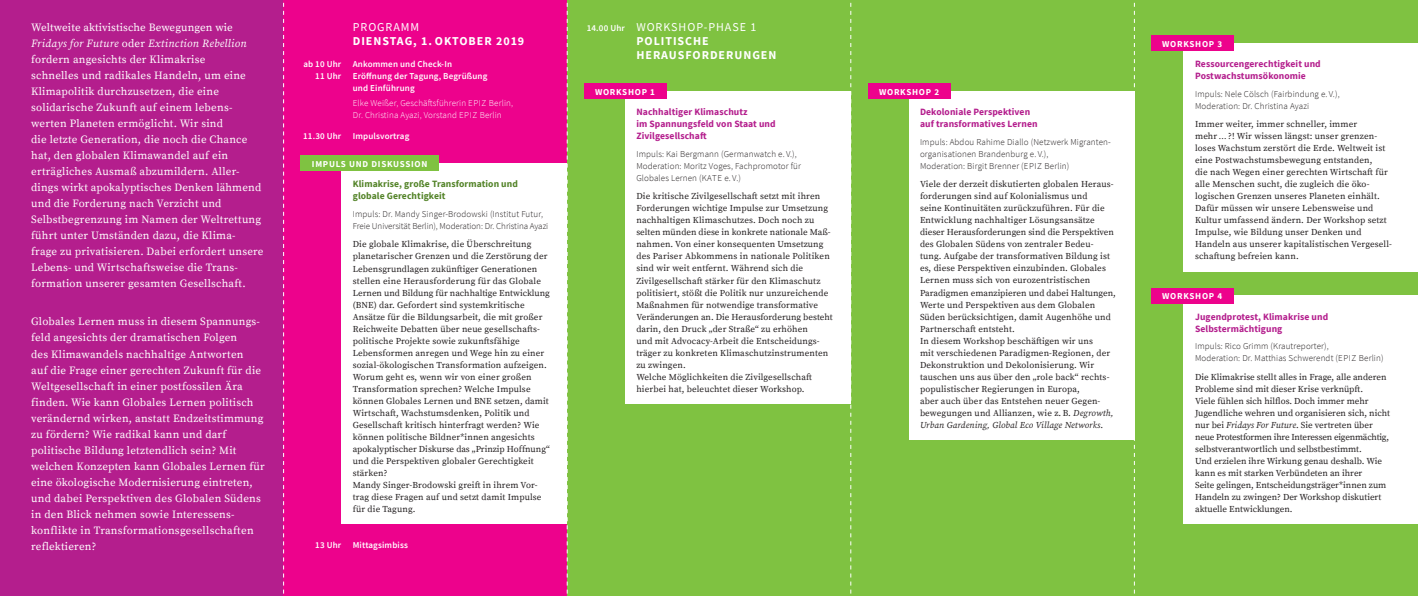
<style>
.page{position:relative;width:1418px;height:596px;background:#fff}
.page>*{position:absolute;margin:0;border:0;box-sizing:border-box;transform-origin:0 0}
.t1{font:700 12px "Source Sans Pro";letter-spacing:.08em;color:#fff}
.t2{font:12px "Source Sans Pro";letter-spacing:.08em;color:#fff}
.t3{font:11px/16px "Source Serif Pro";letter-spacing:.02em;color:#fff}
.t4{font:700 9.6px/12px "Source Sans Pro";letter-spacing:.01em;color:#b41e8d}
.t5{font:700 9.6px/12px "Source Sans Pro";letter-spacing:.01em;color:#538328}
.t6{font:9px/12px "Source Serif Pro";letter-spacing:.015em;color:#231f20}
.t7{font:300 9px/12px "Source Sans Pro";letter-spacing:.015em;color:#231f20}
.t8{font:600 9px/12px "Source Sans Pro";letter-spacing:.015em;color:#fff}
.t9{font:300 9px/12px "Source Sans Pro";letter-spacing:-.005em;color:#231f20}
.t10{font:300 9px/12px "Source Sans Pro";letter-spacing:.015em;color:#fff}
.t11{font:700 9px "Source Sans Pro";letter-spacing:.08em;color:#fff}
.s1{font-style:italic}
.s2{font-weight:600;font-size:9px}
.s3{font-size:8px}
</style>
<div class="page">
<div style="left:1134px;top:0;width:283px;height:595px;background:#7fc241"></div>
<div style="left:850px;top:0;width:284px;height:595px;background:#7fc241"></div>
<div style="left:567px;top:0;width:283px;height:595px;background:#7fc241"></div>
<div style="left:0;top:0;width:283px;height:595px;background:#b41e8d"></div>
<div style="left:283px;top:0;width:284px;height:595px;background:#ed028c"></div>
<div style="left:341px;top:163px;width:226px;height:360px;background:#fff"></div>
<div style="left:1183px;top:43px;width:234px;height:228px;background:#fff"></div>
<div style="left:1183px;top:295px;width:234px;height:228px;background:#fff"></div>
<div style="left:908px;top:91px;width:226px;height:348px;background:#fff"></div>
<div style="left:625px;top:91px;width:225px;height:312px;background:#fff"></div>
<div style="left:867px;top:84px;width:83px;height:15px;background:#ed028c"></div>
<div style="left:1150px;top:36px;width:83px;height:15px;background:#ed028c"></div>
<div style="left:1150px;top:288px;width:83px;height:15px;background:#ed028c"></div>
<div style="left:583px;top:84px;width:83px;height:15px;background:#ed028c"></div>
<div style="left:300px;top:156px;width:139px;height:15px;background:#7fc241"></div>
<svg style="left:283px;top:2px;width:1px;height:592px"></svg>
<svg style="left:566px;top:2px;width:1px;height:592px"></svg>
<svg style="left:850px;top:2px;width:1px;height:592px"></svg>
<svg style="left:1133px;top:3px;width:1px;height:591px"></svg>
<p class="t3" style="left:31px;top:20px;width:234px">Weltweite aktivistische Bewegungen wie <span class="s1">Fridays for Future</span> oder <span class="s1">Extinction Rebellion </span>fordern angesichts der Klimakrise<br>schnelles und radikales Handeln, um eine Klimapolitik durchzusetzen, die eine solidarische Zukunft auf einem lebens&shy;werten Planeten ermöglicht. Wir sind<br>die letzte Generation, die noch die Chance hat, den globalen Klimawandel auf ein erträgliches Ausmaß abzumildern. Aller&shy;dings wirkt apokalyptisches Denken lähmend und die Forderung nach Verzicht und Selbstbegrenzung im Namen der Weltrettung führt unter Umständen dazu, die Klima&shy;frage zu privatisieren. Dabei erfordert unsere Lebens- und Wirtschaftsweise die Trans&shy;formation unserer gesamten Gesellschaft.</p>
<p class="t3" style="left:31px;top:314px;width:235px">Globales Lernen muss in diesem Spannungs&shy;feld angesichts der dramatischen Folgen<br>des Klimawandels nachhaltige Antworten<br>auf die Frage einer gerechten Zukunft für die Weltgesellschaft in einer postfossilen Ära finden. Wie kann Globales Lernen politisch verändernd wirken, anstatt Endzeitstimmung zu fördern? Wie radikal kann und darf politische Bildung letztendlich sein? Mit welchen Konzepten kann Globales Lernen für eine ökologische Modernisierung eintreten, und dabei Perspektiven des Globalen Südens in den Blick nehmen sowie Interessens&shy;konflikte in Transformationsgesellschaften reflektieren?</p>
<h1 class="t2" style="left:300px;top:20px;width:21px">P</h1>
<h1 class="t2" style="left:360px;top:20px;width:58px">ROGRAMM</h1>
<h1 class="t1" style="left:300px;top:33px;width:21px">D</h1>
<h1 class="t1" style="left:361px;top:33px;width:164px">ienstag, 1. Oktober 2019</h1>
<p class="t8" style="left:303px;top:58px;width:39px">ab 10 Uhr</p>
<p class="t8" style="left:353px;top:58px;width:101px">Ankommen und Check-In</p>
<p class="t8" style="left:315px;top:70px;width:27px">11 Uhr</p>
<p class="t8" style="left:353px;top:70px;width:136px">Eröffnung der Tagung, Begrüßung und Einführung</p>
<p class="t10" style="left:353px;top:97px;width:162px">Elke Weißer, Geschäftsführerin EPIZ Berlin,<br>Dr. Christina Ayazi, Vorstand EPIZ Berlin</p>
<p class="t8" style="left:303px;top:130px;width:40px">11.30 Uhr</p>
<p class="t8" style="left:353px;top:130px;width:58px">Impulsvortrag</p>
<p class="t5" style="left:353px;top:178px;width:167px">Klimakrise, große Transformation und globale Gerechtigkeit</p>
<p class="t9" style="left:353px;top:208px;width:197px">Impuls: Dr. Mandy Singer-Brodowski (Institut Futur,<br>Freie Universität Berlin), Moderation: Dr. Christina Ayazi</p>
<p class="t6" style="left:353px;top:239px;width:199px">Die globale Klimakrise, die Überschreitung planetarischer Grenzen und die Zerstörung der Lebensgrundlagen zukünftiger Generationen stellen eine Herausforderung für das Globale Lernen und Bildung für nachhaltige Entwicklung (BNE) dar. Gefordert sind systemkritische Ansätze für die Bildungsarbeit, die mit großer Reichweite Debatten über neue gesellschafts&shy;politische Projekte sowie zukunftsfähige Lebensformen anregen und Wege hin zu einer sozial-ökologischen Transformation aufzeigen.<br>Worum geht es, wenn wir von einer großen Transformation sprechen? Welche Impulse können Globales Lernen und BNE setzen, damit Wirtschaft, Wachstumsdenken, Politik und Gesellschaft kritisch hinterfragt werden? Wie können politische Bildner*innen angesichts apokalyptischer Diskurse das „Prinzip Hoffnung“ und die Perspektiven globaler Gerechtigkeit stärken?<br>Mandy Singer-Brodowski greift in ihrem Vor&shy;trag diese Fragen auf und setzt damit Impulse für die Tagung.</p>
<p class="t11" style="left:312px;top:157px;width:117px">impuls und diskussion</p>
<p class="t8" style="left:315px;top:538px;width:27px">13 Uhr</p>
<p class="t8" style="left:353px;top:538px;width:57px">Mittagsimbiss</p>
<h1 class="t2" style="left:587px;top:20px;width:171px"><span class="s2">14.00 Uhr</span> WORKSHOP-PHASE 1</h1>
<h1 class="t1" style="left:636px;top:33px;width:74px">Politische</h1>
<h1 class="t1" style="left:584px;top:47px;width:21px">H</h1>
<h1 class="t1" style="left:645px;top:47px;width:132px">erausforderungen</h1>
<p class="t11" style="left:595px;top:85px;width:61px">Workshop 1</p>
<p class="t4" style="left:636px;top:106px;width:141px">Nachhaltiger Klimaschutz<br>im Spannungsfeld von Staat und<br>Zivilgesellschaft</p>
<p class="t7" style="left:636px;top:148px;width:166px">Impuls: Kai Bergmann (Germanwatch e. V.),<br>Moderation: Moritz Voges, Fachpromotor für<br>Globales Lernen (KATE e. V.)</p>
<p class="t6" style="left:636px;top:191px;width:198px">Die kritische Zivilgesellschaft setzt mit ihren Forderungen wichtige Impulse zur Umsetzung nachhaltigen Klimaschutzes. Doch noch zu selten münden diese in konkrete nationale Maß&shy;nahmen. Von einer konsequenten Umsetzung des Pariser Abkommens in nationale Politiken sind wir weit entfernt. Während sich die Zivilgesellschaft stärker für den Klimaschutz politisiert, stößt die Politik nur unzureichende Maßnahmen für notwendige transformative Veränderungen an. Die Herausforderung besteht darin, den Druck „der Straße“ zu erhöhen<br>und mit Advocacy-Arbeit die Entscheidungs&shy;träger zu konkreten Klimaschutzinstrumenten zu zwingen.<br>Welche Möglichkeiten die Zivilgesellschaft hierbei hat, beleuchtet dieser Workshop.</p>
<p class="t11" style="left:879px;top:85px;width:61px">Workshop 2</p>
<p class="t4" style="left:920px;top:106px;width:119px">Dekoloniale Perspektiven auf transformatives Lernen</p>
<p class="t7" style="left:920px;top:136px;width:192px">Impuls: Abdou Rahime Diallo (Netzwerk Migranten&shy;organisationen Brandenburg e. V.),<br>Moderation: Birgit Brenner (EPIZ Berlin)</p>
<p class="t6" style="left:920px;top:179px;width:197px">Viele der derzeit diskutierten globalen Heraus&shy;forderungen sind auf Kolonialismus und<br>seine Kontinuitäten zurückzuführen. Für die Entwicklung nachhaltiger Lösungsansätze dieser Herausforderungen sind die Perspektiven des Globalen Südens von zentraler Bedeu&shy;tung. Aufgabe der transformativen Bildung ist es, diese Perspektiven einzubinden. Globales Lernen muss sich von eurozentristischen Paradigmen emanzipieren und dabei Haltungen, Werte und Perspektiven aus dem Globalen Süden berücksichtigen, damit Augenhöhe und Partnerschaft entsteht.<br>In diesem Workshop beschäftigen wir uns<br>mit verschiedenen Paradigmen-Regionen, der Dekonstruktion und Dekolonisierung. Wir tauschen uns aus über den „role back“ rechts&shy;populistischer Regierungen in Europa,<br>aber auch über das Entstehen neuer Gegen&shy;bewegungen und Allianzen, wie z.B. <span class="s1">Degrowth, Urban Gardening, Global Eco Village Networks</span>.</p>
<p class="t11" style="left:1162px;top:37px;width:61px">Workshop 3</p>
<p class="t4" style="left:1195px;top:58px;width:127px">Ressourcengerechtigkeit und -Postwachstumsökonomie</p>
<p class="t7" style="left:1195px;top:88px;width:146px">Impuls: Nele Cölsch (Fairbindung e. V.),<br>Moderation: Dr. Christina Ayazi</p>
<p class="t6" style="left:1195px;top:119px;width:198px">Immer weiter, immer schneller, immer<br>mehr <span class="s3">...</span> ?! Wir wissen längst: unser grenzen&shy;loses Wachstum zerstört die Erde. Weltweit ist eine Postwachstumsbewegung entstanden,<br>die nach Wegen einer gerechten Wirtschaft für alle Menschen sucht, die zugleich die öko&shy;logischen Grenzen unseres Planeten einhält.<br>Dafür müssen wir unsere Lebensweise und Kultur umfassend ändern. Der Workshop setzt Impulse, wie Bildung unser Denken und Handeln aus unserer kapitalistischen Vergesell&shy;schaftung befreien kann.</p>
<p class="t11" style="left:1162px;top:289px;width:61px">Workshop 4</p>
<p class="t4" style="left:1195px;top:310px;width:135px">Jugendprotest, Klimakrise und<br>Selbstermächtigung</p>
<p class="t7" style="left:1195px;top:340px;width:190px">Impuls: Rico Grimm (Krautreporter),<br>Moderation: Dr. Matthias Schwerendt (EPIZ Berlin)</p>
<p class="t6" style="left:1195px;top:371px;width:196px">Die Klimakrise stellt alles in Frage, alle anderen Probleme sind mit dieser Krise verknüpft.<br>Viele fühlen sich hilflos. Doch immer mehr Jugendliche wehren und organisieren sich, nicht nur bei <span class="s1">Fridays For Future</span>. Sie vertreten über neue Protestformen ihre Interessen eigenmächtig, selbstverantwortlich und selbstbestimmt.<br>Und erzielen ihre Wirkung genau deshalb. Wie kann es mit starken Verbündeten an ihrer<br>Seite gelingen, Entscheidungsträger*innen zum Handeln zu zwingen? Der Workshop diskutiert aktuelle Entwicklungen.</p>
</div>
